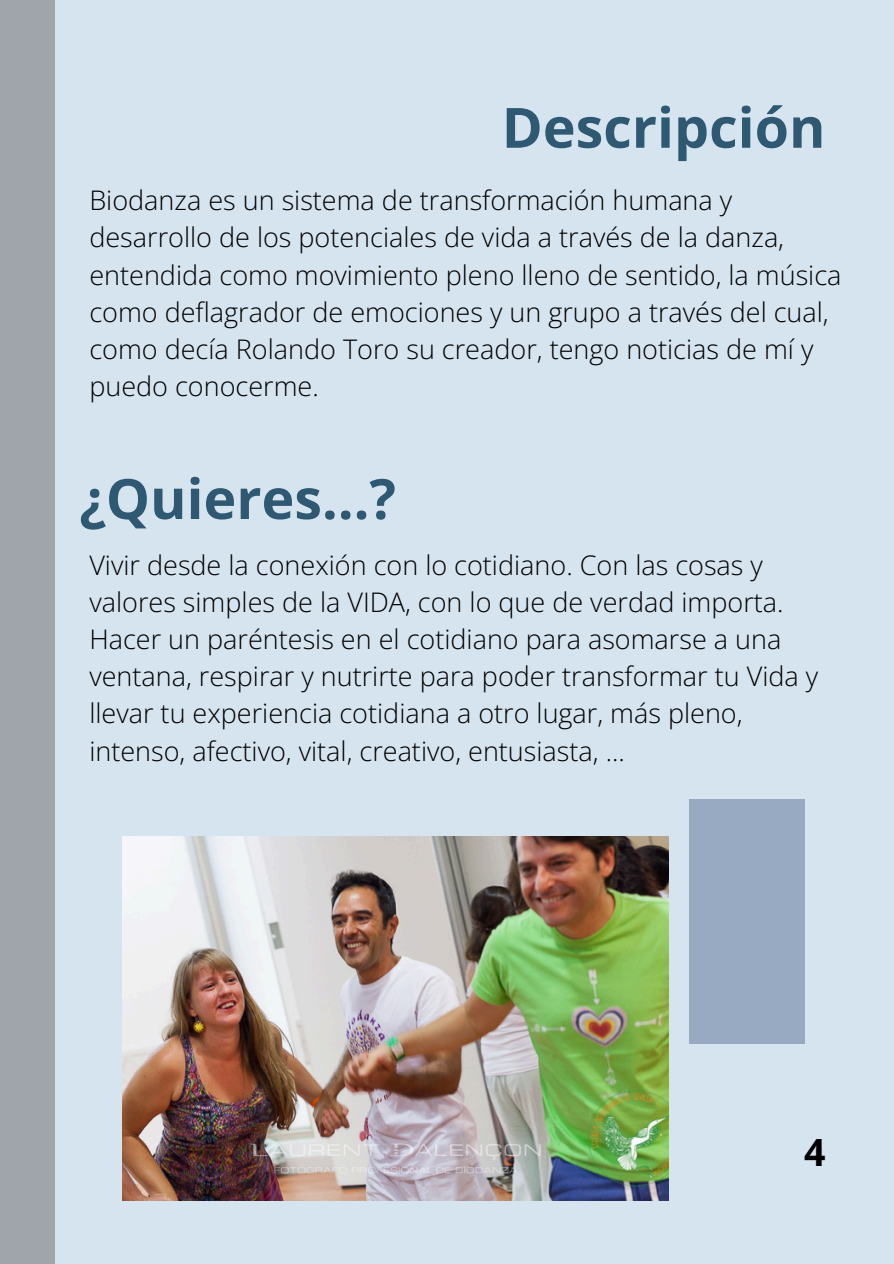
<style>
.page{position:relative;width:894px;height:1264px;background:#fff}
.page>*{position:absolute;margin:0;border:0;box-sizing:border-box;transform-origin:0 0}
.t1{font:700 55.5px "Open Sans";color:#2f5972}
.t2{font:700 37.5px "Open Sans";color:#000}
.t3{font:300 27px/37.2px "Open Sans";color:#000}
</style>
<div class="page">
<div style="left:0;top:0;width:893px;height:1263px;background:#d6e4ef"></div>
<div style="left:0;top:0;width:55px;height:1263px;background:#9fa5aa"></div>
<img style="left:123px;top:836px;width:545px;height:364px">
<div style="left:689px;top:799px;width:115px;height:244px;background:#97aac2"></div>
<p class="t1" style="left:501px;top:88px;width:325px">Descripción</p>
<h1 class="t3" style="left:89px;top:181px;width:753px">Biodanza es un sistema de transformación humana y desarrollo de los potenciales de vida a través de la danza, entendida como movimiento pleno lleno de sentido, la música como deflagrador de emociones y un grupo a través del cual, como decía Rolando Toro su creador, tengo noticias de mí y puedo conocerme.</h1>
<p class="t1" style="left:79px;top:459px;width:318px">¿Quieres…?</p>
<p class="t3" style="left:89px;top:546px;width:730px">Vivir desde la conexión con lo cotidiano. Con las cosas y valores simples de la VIDA, con lo que de verdad importa.<br>Hacer un paréntesis en el cotidiano para asomarse a una ventana, respirar y nutrirte para poder transformar tu Vida y llevar tu experiencia cotidiana a otro lugar, más pleno, intenso, afectivo, vital, creativo, entusiasta, ...</p>
<h1 class="t2" style="left:803px;top:1125px;width:23px">4</h1>
</div>
